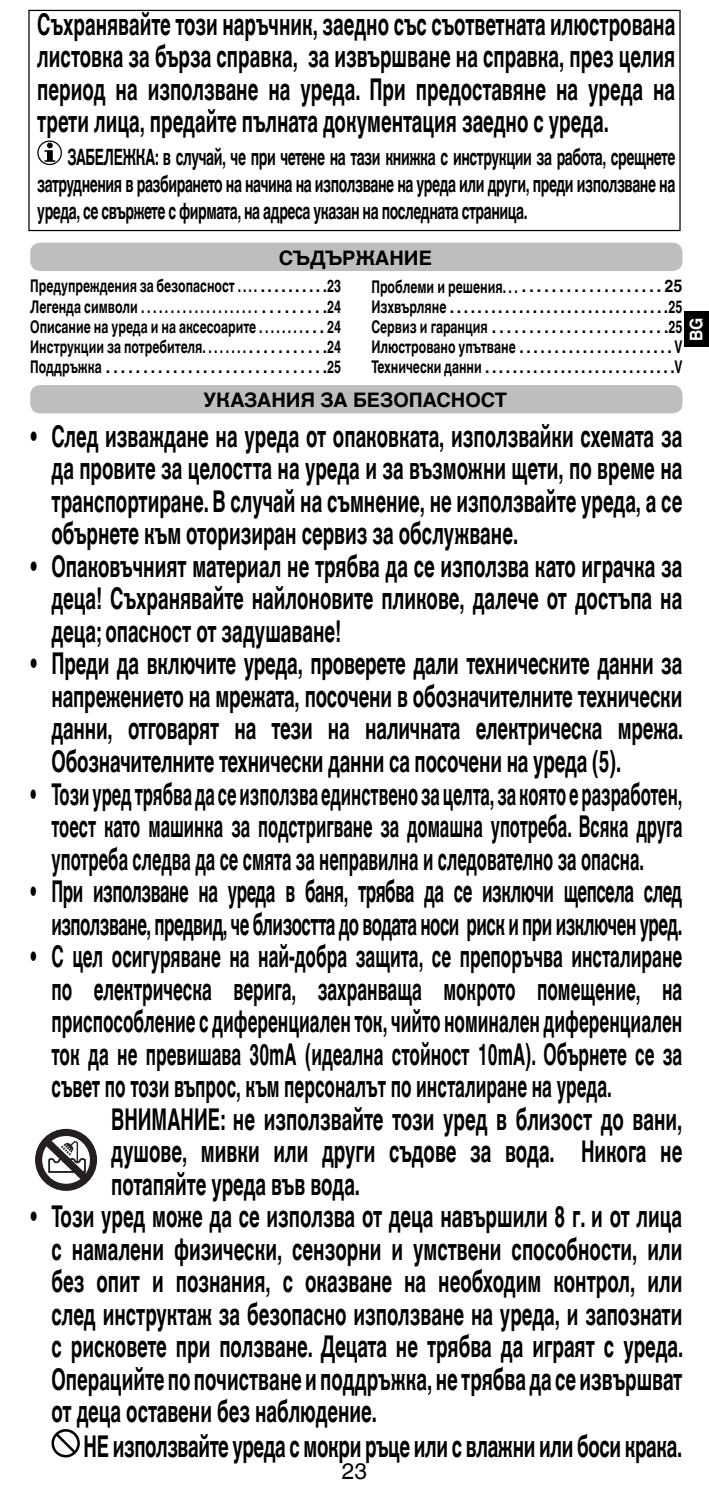
<style>
.page{position:relative;width:709px;height:1489px;background:#fff}
.page>*{position:absolute;margin:0;border:0;box-sizing:border-box;transform-origin:0 0}
.t1{font:700 30px/32.5px "Helvetica World";letter-spacing:-.005em;color:#000;text-align:justify;scale:.62 1}
.t2{font:700 30px/32.5px "Helvetica World";letter-spacing:-.005em;color:#000;text-align:justify;scale:.57 1}
.t3{font:700 30px/32.5px "Helvetica World";letter-spacing:-.005em;color:#000;text-align:justify;scale:.55 1}
.t4{font:700 30px/32.5px "Helvetica World";letter-spacing:-.03em;color:#000;text-align:right;scale:.56 1}
.t5{font:700 22.5px/27px "Helvetica World";letter-spacing:-.03em;color:#000;text-align:justify;scale:.62 1}
.t6{font:22.5px "Helvetica World";color:#000}
.t7{font:700 20px "Helvetica World";color:#000}
.t8{font:700 17.5px/20px "Helvetica World";color:#000;text-align:justify;scale:.7 1}
.t9{font:700 17.5px "Helvetica World";color:#fff;scale:.9 1}
</style>
<div class="page">
<svg style="left:44px;top:143px;width:11px;height:19px"></svg>
<div style="left:37px;top:140px;width:25px;height:25px;border:1px solid #000;border-radius:50%"></div>
<div style="left:30px;top:243px;width:652px;height:28px;background:#bcbec0;border-radius:10px"></div>
<div style="left:30px;top:385px;width:652px;height:28px;background:#bcbec0;border-radius:10px"></div>
<svg style="left:51px;top:1429px;width:29px;height:28px"></svg>
<div style="left:685px;top:311px;width:24px;height:36px;background:#000"></div>
<div style="left:28px;top:10px;width:652px;height:221px;border:1px solid #000"></div>
<svg style="left:35px;top:1128px;width:62px;height:62px"></svg>
<p class="t1" style="left:37px;top:8px;width:1030px">Съхранявайте този наръчник, заедно със съответната илюстрована листовка за бърза справка, за извършване на справка, през целия период на използване на уреда. При предоставяне на уреда на трети лица, предайте пълната документация заедно с уреда.</p>
<p class="t5" style="left:37px;top:144px;width:1030px;text-indent:30px">ЗАБЕЛЕЖКА: в случай, че при четене на тази книжка с инструкции за работа, срещнете затруднения в разбирането на начина на използване на уреда или други, преди използване на уреда, се свържете с фирмата, на адреса указан на последната страница.</p>
<p class="t7" style="left:279px;top:246px;width:155px">СЪДЪРЖАНИЕ</p>
<p class="t8" style="left:30px;top:276px;width:446px">Предупреждения за безопасност . . . . . . . . . . . . . .23<br>Легенда символи . . . . . . . . . . . . . . . . . . . . . . . . . . . . .24<br>Описание на уреда и на аксесоарите . . . . . . . . . . . 24<br>Инструкции за потребителя. . . . . . . . . . . . . . . . . . .24<br>Поддръжка . . . . . . . . . . . . . . . . . . . . . . . . . . . . . .25</p>
<p class="t8" style="left:371px;top:276px;width:446px">Проблеми и решения. . . . . . . . . . . . . . . . . . . . . . 25<br>Изхвърляне . . . . . . . . . . . . . . . . . . . . . . . . . . . . . . . .25<br>Сервиз и гаранция . . . . . . . . . . . . . . . . . . . . . . . .25<br>Илюстровано упътване . . . . . . . . . . . . . . . . . . . . . . V Технически данни . . . . . . . . . . . . . . . . . . . . . . . . . . . .V</p>
<p class="t7" style="left:203px;top:388px;width:305px">УКАЗАНИЯ ЗА БЕЗОПАСНОСТ</p>
<p class="t1" style="left:51px;top:420px;width:1019px;text-indent:-21px">• След изваждане на уреда от опаковката, използвайки схемата за да провите за целостта на уреда и за възможни щети, по време на транспортиране. В случай на съмнение, не използвайте уреда, а се обърнете към оторизиран сервиз за обслужване.</p>
<p class="t1" style="left:51px;top:550px;width:1019px;text-indent:-21px">• Опаковъчният материал не трябва да се използва като играчка за деца! Съхранявайте найлоновите пликове, далече от достъпа на деца; опасност от задушаване!</p>
<p class="t1" style="left:51px;top:647px;width:1020px;text-indent:-21px">• Преди да включите уреда, проверете дали техническите данни за напрежението на мрежата, посочени в обозначителните технически данни, отговарят на тези на наличната електрическа мрежа.<br>Обозначителните технически данни са посочени на уреда (5).</p>
<p class="t3" style="left:51px;top:778px;width:1148px;text-indent:-21px">• Този уред трябва да се използва единствено за целта, за която е разработен, тоест като машинка за подстригване за домашна употреба. Всяка друга употреба следва да се смята за неправилна и следователно за опасна.</p>
<p class="t4" style="left:30px;top:875px;width:1165px">• При използване на уреда в баня, трябва да се изключи щепсела след използване, предвид, че близостта до водата носи риск и при изключен уред.</p>
<p class="t2" style="left:51px;top:940px;width:1108px;text-indent:-21px">• С цел осигуряване на най-добра защита, се препоръчва инсталиране по електрическа верига, захранваща мокрото помещение, на приспособление с диференциален ток, чийто номинален диференциален ток да не превишава 30mA (идеална стойност 10mA). Обърнете се за съвет по този въпрос, към персоналът по инсталиране на уреда.</p>
<p class="t1" style="left:111px;top:1103px;width:922px">ВНИМАНИЕ: не използвайте този уред в близост до вани, душове, мивки или други съдове за вода. Никога не потапяйте уреда във вода.</p>
<p class="t1" style="left:51px;top:1200px;width:1020px;text-indent:-21px">• Този уред може да се използва от деца навършили 8 г. и от лица с намалени физически, сензорни и умствени способности, или без опит и познания, с оказване на необходим контрол, или след инструктаж за безопасно използване на уреда, и запознати с рисковете при ползване. Децата не трябва да играят с уреда.<br>Операцийте по почистване и поддръжка, не трябва да се извършват от деца оставени без наблюдение.</p>
<p class="t1" style="left:84px;top:1430px;width:967px">НЕ използвайте уреда с мокри ръце или с влажни или боси крака.</p>
<p class="t9" style="left:686px;top:341px;width:28px;rotate:-90deg">BG</p>
<p class="t6" style="left:342px;top:1458px;width:27px">23</p>
</div>
